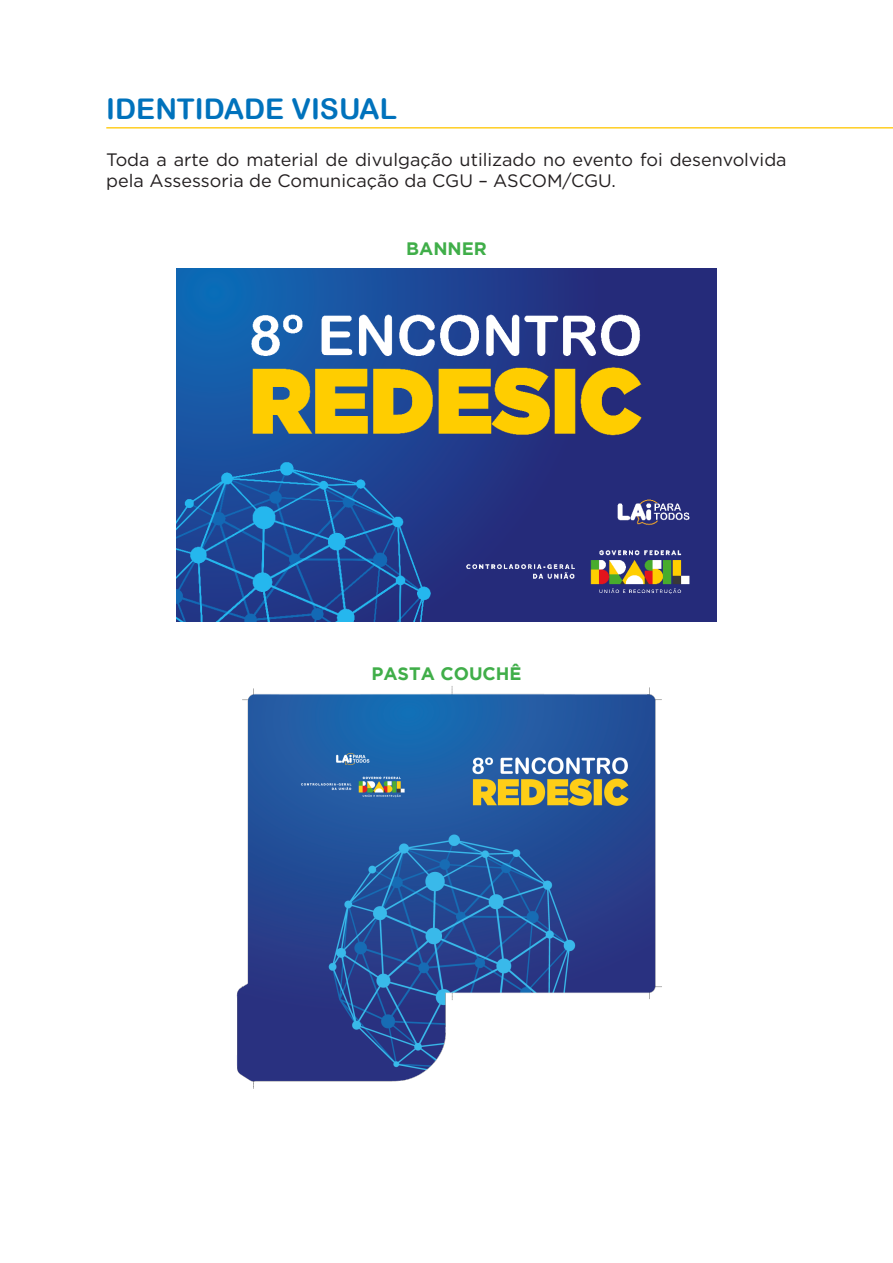
<style>
.page{position:relative;width:893px;height:1263px;background:#fff}
.page>*{position:absolute;margin:0;border:0;box-sizing:border-box;transform-origin:0 0}
._1{font:28.5px "Arial Rounded MT Bold";color:#0072bc}
.texto_corrente{font:18px/21.6px "Gotham";color:#231f20}
.Estilo_de_parágrafo{font:700 18px "Gotham";color:#40ae49}
</style>
<div class="page">
<hr style="left:106px;top:127px;width:787px;height:2px;background:#ffce21">
<img style="left:176px;top:268px;width:540px;height:354px">
<img style="left:236px;top:686px;width:426px;height:403px">
<p class="_1" style="left:106px;top:92px;width:292px">IDENTIDADE VISUAL</p>
<p class="texto_corrente" style="left:106px;top:148px;width:682px">Toda a arte do material de divulgação utilizado no evento foi desenvolvida pela Assessoria de Comunicação da CGU – ASCOM/CGU.</p>
<p class="Estilo_de_parágrafo" style="left:406px;top:238px;width:82px">BANNER</p>
<p class="Estilo_de_parágrafo" style="left:371px;top:663px;width:152px">PASTA COUCHÊ</p>
</div>
